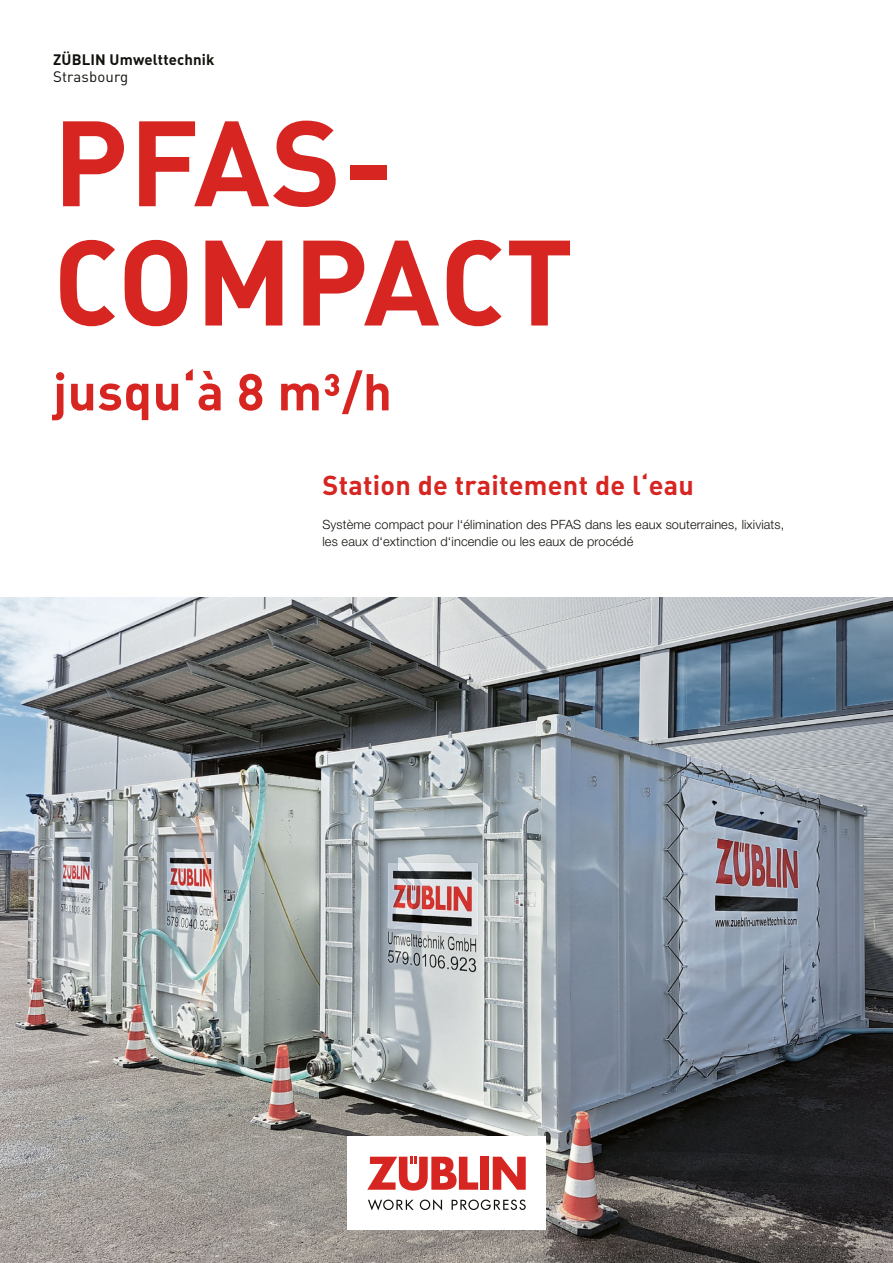
<style>
.page{position:relative;width:893px;height:1263px;background:#fff}
.page>*{position:absolute;margin:0;border:0;box-sizing:border-box;transform-origin:0 0}
.t1{font:700 119.25px/119.2px "DIN Pro";color:#d72622}
.t2{font:700 51px "DIN Pro";letter-spacing:.01em;color:#d72622}
.t3{font:700 27px "DIN Pro";letter-spacing:.01em;color:#d72622}
.t4{font:700 15px "DIN Pro";letter-spacing:.01em;color:#12120d}
.t5{font:15px "DIN Pro";letter-spacing:.01em;color:#12120d}
.t6{font:300 12.75px/17px "Helvetica Neue LT Pro";letter-spacing:.01em;color:#12120d}
</style>
<div class="page">
<img style="left:0;top:597px;width:893px;height:666px">
<div style="left:347px;top:1136px;width:199px;height:94px;background:#fff"></div>
<div style="left:480px;top:1157px;width:9px;height:33px;background:#d72622"></div>
<svg style="left:493px;top:1157px;width:33px;height:33px"></svg>
<svg style="left:367px;top:1157px;width:111px;height:33px"></svg>
<svg style="left:368px;top:1199px;width:46px;height:11px"></svg>
<svg style="left:420px;top:1199px;width:22px;height:11px"></svg>
<svg style="left:452px;top:1199px;width:74px;height:11px"></svg>
<p class="t4" style="left:53px;top:49px;width:163px">ZÜBLIN Umwelttechnik</p>
<p class="t5" style="left:53px;top:66px;width:77px">Strasbourg</p>
<h1 class="t1" style="left:53px;top:99px;width:522px">PFAS-<br>COMPACT</h1>
<h2 class="t2" style="left:53px;top:357px;width:340px">jusqu‘à 8 m³/h</h2>
<h3 class="t3" style="left:322px;top:467px;width:373px">Station de traitement de l‘eau</h3>
<p class="t6" style="left:322px;top:516px;width:463px">Système compact pour l‘élimination des PFAS dans les eaux souterraines, lixiviats, les eaux d‘extinction d‘incendie ou les eaux de procédé</p>
</div>
